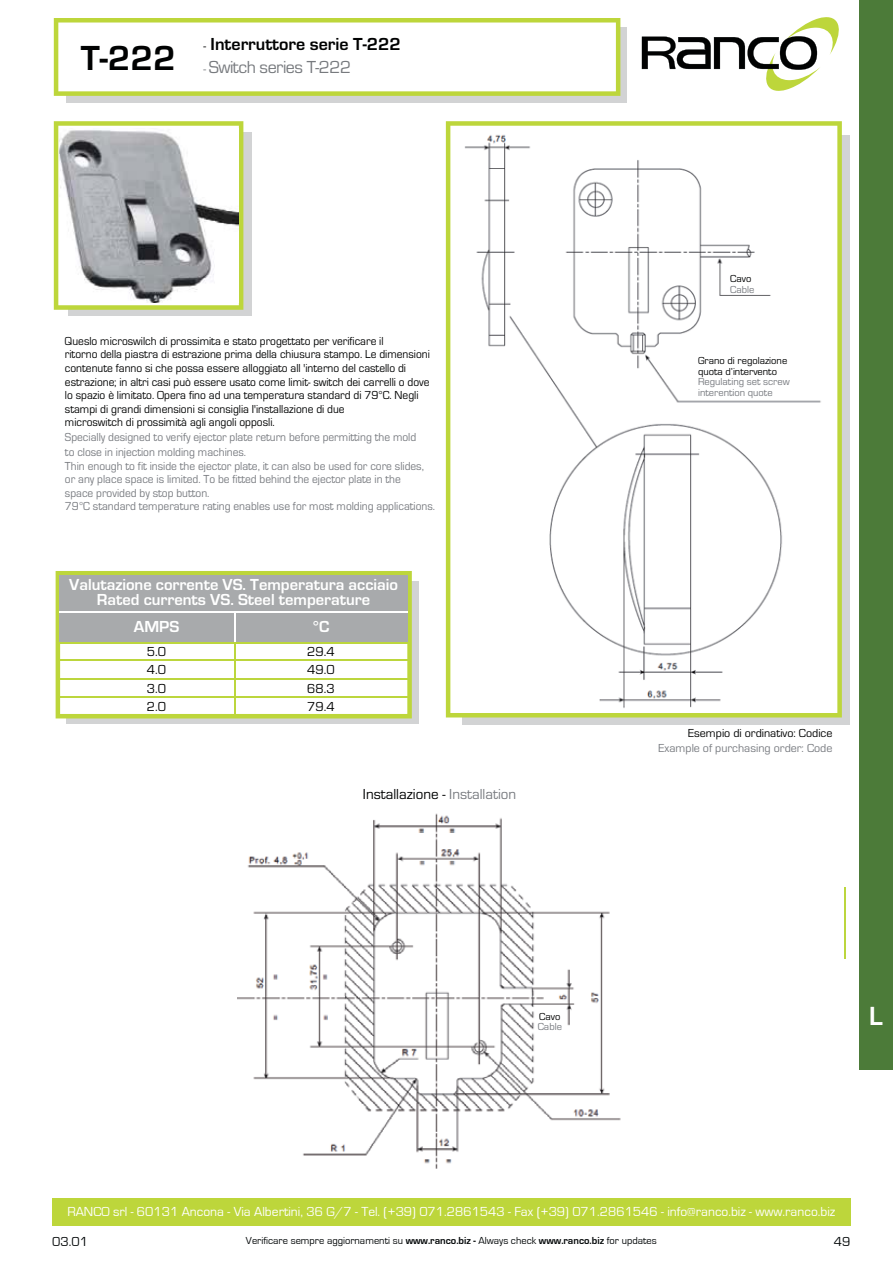
<style>
.page{position:relative;width:893px;height:1263px;background:#fff}
.page>*{position:absolute;margin:0;border:0;box-sizing:border-box;transform-origin:0 0}
.t1{font:700 36.15px "Eurostile";color:#010202}
.t2{font:700 27px "Eurostile";color:#fff}
.t3{font:700 18px "Eurostile";color:#010202}
.t4{font:18px "Eurostile";letter-spacing:-.025em;color:#777a7e}
.t5{font:700 16.5px/15px "Eurostile";color:#fff;text-align:center}
.t6{font:15px "Eurostile";color:#010202}
.t7{font:13.5px "Eurostile";color:#fff}
.t8{font:13.5px/18.3px "Eurostile";color:#010202;text-align:justify}
.t9{font:13.5px "Eurostile";color:#040809}
.t10{font:12px/13.5px "Eurostile";color:#010202;scale:.95 1}
.t11{font:12px/13.5px "Eurostile";color:#787b80;scale:.95 1}
.t12{font:12px "Eurostile";color:#787b80}
.t13{font:12px "Eurostile";color:#010202}
.t14{font:10.5px "Eurostile";color:#040809}
.t15{font:10.5px/10.5px "Eurostile";color:#787b80}
.t16{font:10.5px/10.5px "Eurostile";color:#010202}
.s1{font-weight:400;font-size:12.75px}
.s2{font-size:12.75px}
.s3{color:#787b80}
.s4{font-weight:700}
</style>
<div class="page">
<div style="left:52px;top:1198px;width:798px;height:28px;background:#bdd63b"></div>
<div style="left:859px;top:0;width:34px;height:1069px;background:#4c7b39"></div>
<div style="left:67px;top:27px;width:560px;height:76px;background:#d2d3d4"></div>
<svg style="left:54px;top:18px;width:566px;height:78px;background:#f6f9e5"></svg>
<div style="left:461px;top:135px;width:388px;height:589px;background:#d2d3d4"></div>
<svg style="left:446px;top:121px;width:396px;height:597px"></svg>
<div style="left:69px;top:132px;width:183px;height:184px;background:#d2d3d4"></div>
<svg style="left:54px;top:121px;width:189px;height:189px;background:#d2e27e"></svg>
<svg style="left:642px;top:17px;width:197px;height:74px"></svg>
<div style="left:66px;top:582px;width:353px;height:142px;background:#d2d3d4"></div>
<svg style="left:56px;top:571px;width:356px;height:147px;background:#f2f6da"></svg>
<div style="left:59px;top:576px;width:349px;height:67px;background:#a8aaac"></div>
<hr style="left:235px;top:612px;width:1px;height:31px;background:#fff">
<hr style="left:59px;top:642px;width:350px;height:2px;background:#bcd63d">
<hr style="left:59px;top:660px;width:350px;height:1px;background:#bcd63d">
<hr style="left:59px;top:678px;width:350px;height:2px;background:#bcd63d">
<hr style="left:59px;top:697px;width:350px;height:1px;background:#bcd63d">
<hr style="left:234px;top:643px;width:2px;height:73px;background:#bcd63d">
<hr style="left:844px;top:887px;width:1px;height:72px;background:#bcd63d">
<hr style="left:59px;top:611px;width:349px;height:2px;background:#fff">
<div style="left:460px;top:127px;width:374px;height:585px;background:#fff"></div>
<img style="left:60px;top:129px;width:178px;height:173px">
<img style="left:238px;top:813px;width:383px;height:356px">
<h1 class="t1" style="left:81px;top:37px;width:97px">T-222</h1>
<h3 class="t3" style="left:203px;top:33px;width:199px"><span class="s1">-</span> Interruttore serie T-222</h3>
<h3 class="t4" style="left:203px;top:59px;width:149px"><span class="s2">-</span> Switch series T-222</h3>
<p class="t10" style="left:65px;top:335px;width:386px">Queslo microswilch di prossimita e stato progettato per verificare il<br>ritorno della piastra di estrazione prima della chiusura stampo. Le dimensioni contenute fanno si che possa essere alloggiato all 'interno del castello di estrazione; in altri casi può essere usato come limit- switch dei carrelli o dove lo spazio è limitato. Opera fino ad una temperatura standard di 79°C. Negli stampi di grandi dimensioni si consiglia I'installazione di due<br>microswitch di prossimità agli angoli opposli.</p>
<p class="t11" style="left:65px;top:431px;width:371px;line-height:15px">Specially designed to verify ejector plate return before permitting the mold to close in injection molding machines.</p>
<p class="t11" style="left:65px;top:460px;width:391px">Thin enough to fit inside the ejector plate, it can also be used for core slides, or any place space is limited. To be fitted behind the ejector plate in the<br>space provided by stop button.<br>79°C standard temperature rating enables use for most molding applications.</p>
<h3 class="t5" style="left:69px;top:576px;width:330px">Valutazione corrente VS. Temperatura acciaio<br>Rated currents VS. Steel temperature</h3>
<p class="t8" style="left:147px;top:643px;width:21px">5.0<br>4.0<br>3.0<br>2.0</p>
<p class="t8" style="left:307px;top:643px;width:29px">29.4<br>49.0<br>68.3<br>79.4</p>
<h3 class="t5" style="left:134px;top:619px;width:47px">AMPS</h3>
<h3 class="t5" style="left:313px;top:619px;width:18px">°C</h3>
<p class="t6" style="left:363px;top:788px;width:155px">Installazione - <span class="s3">Installation</span></p>
<p class="t16" style="left:730px;top:274px;width:23px">Cavo</p>
<p class="t15" style="left:730px;top:285px;width:26px">Cable</p>
<p class="t16" style="left:698px;top:356px;width:91px">Grano di regolazione quota d’intervento</p>
<p class="t15" style="left:698px;top:377px;width:93px">Regulating set screw interention quote</p>
<p class="t13" style="left:688px;top:728px;width:146px">Esempio di ordinativo: Codice</p>
<p class="t12" style="left:658px;top:743px;width:175px">Example of purchasing order: Code</p>
<p class="t16" style="left:539px;top:1012px;width:23px">Cavo</p>
<p class="t15" style="left:538px;top:1022px;width:26px">Cable</p>
<h2 class="t2" style="left:869px;top:1004px;width:15px">L</h2>
<p class="t7" style="left:67px;top:1206px;width:769px">RANCO srl - 60131 Ancona - Via Albertini, 36 G/7 - Tel. (+39) 071.2861543 - Fax (+39) 071.2861546 - info@ranco.biz - www.ranco.biz</p>
<p class="t14" style="left:246px;top:1236px;width:412px">Verificare sempre aggiornamenti su <span class="s4">www.ranco.biz -</span> Always check <span class="s4">www.ranco.biz</span> for updates</p>
<p class="t9" style="left:52px;top:1235px;width:37px">03.01</p>
<p class="t9" style="left:834px;top:1235px;width:18px">49</p>
</div>
